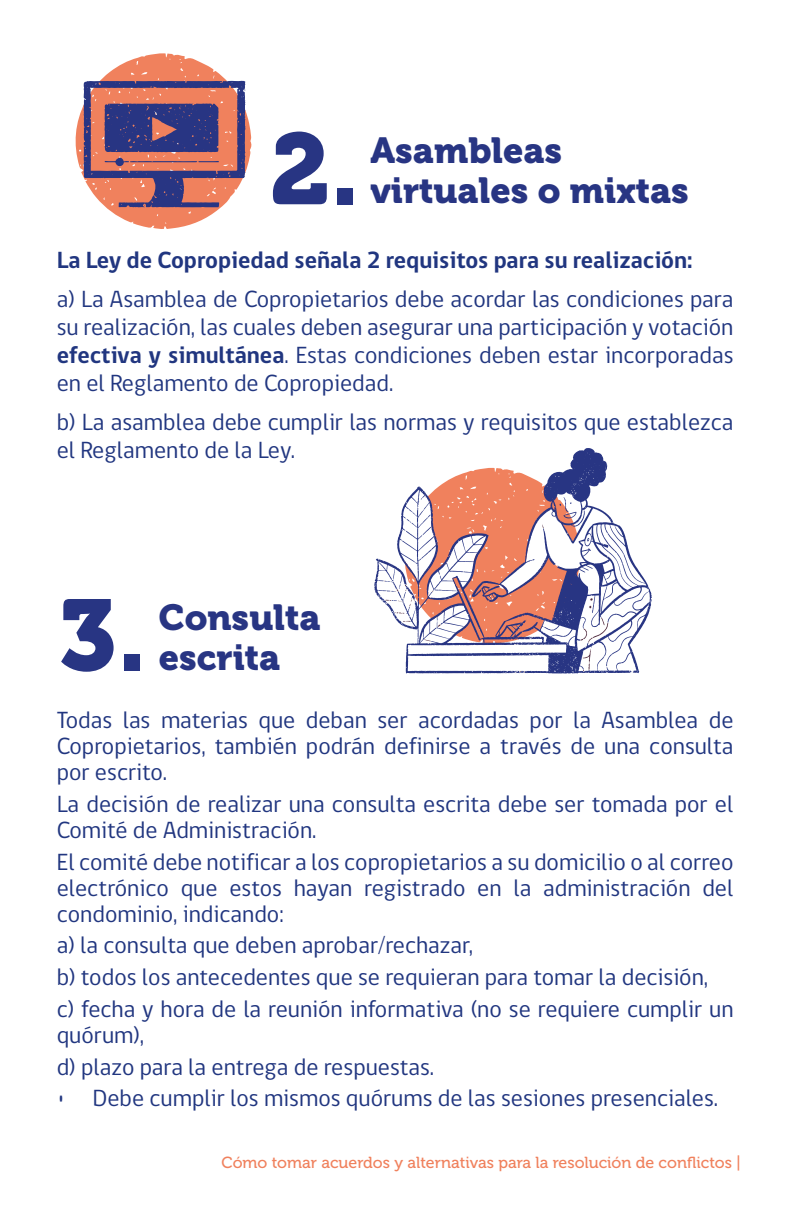
<style>
.page{position:relative;width:794px;height:1225px;background:#fff}
.page>*{position:absolute;margin:0;border:0;box-sizing:border-box;transform-origin:0 0}
.t1{font:100px "Museo 900";color:#283583}
.t2{font:36px/40px "Museo 900";color:#283583}
.t3{font:24px/26px "gob CL";color:#213680}
.t4{font:700 24px "gob CL";color:#213680}
.t5{font:16px "Museo 500";color:#f0815d}
.s1{font-weight:700}
</style>
<div class="page">
<svg style="left:75px;top:53px;width:177px;height:176px"></svg>
<svg style="left:570px;top:448px;width:38px;height:19px"></svg>
<svg style="left:374px;top:467px;width:278px;height:206px"></svg>
<h1 class="t1" style="left:270px;top:112px;width:91px">2.</h1>
<h2 class="t2" style="left:370px;top:131px;width:320px">Asambleas virtuales o mixtas</h2>
<p class="t4" style="left:57px;top:243px;width:637px">La Ley de Copropiedad señala 2 requisitos para su realización:</p>
<p class="t3" style="left:57px;top:285px;width:678px;line-height:28px;text-align:justify">a) La Asamblea de Copropietarios debe acordar las condiciones para su realización, las cuales deben asegurar una participación y votación <span class="s1">efectiva y simultánea</span>. Estas condiciones deben estar incorporadas en el Reglamento de Copropiedad.</p>
<p class="t3" style="left:57px;top:409px;width:678px;line-height:28px">b) La asamblea debe cumplir las normas y requisitos que establezca el Reglamento de la Ley.</p>
<h1 class="t1" style="left:59px;top:579px;width:90px">3.</h1>
<h2 class="t2" style="left:159px;top:597px;width:163px">Consulta escrita</h2>
<p class="t3" style="left:57px;top:708px;width:678px;text-align:justify">Todas las materias que deban ser acordadas por la Asamblea de Copropietarios, también podrán definirse a través de una consulta por escrito.</p>
<p class="t3" style="left:57px;top:791px;width:678px">La decisión de realizar una consulta escrita debe ser tomada por el<br>Comité de Administración.</p>
<p class="t3" style="left:57px;top:849px;width:678px;text-align:justify">El comité debe notificar a los copropietarios a su domicilio o al correo electrónico que estos hayan registrado en la administración del condominio, indicando:</p>
<p class="t3" style="left:57px;top:930px;width:678px;line-height:31.6px">a) la consulta que deben aprobar/rechazar,<br>b) todos los antecedentes que se requieran para tomar la decisión,<br>c) fecha y hora de la reunión informativa (no se requiere cumplir un</p>
<p class="t3" style="left:57px;top:1019px;width:379px;line-height:31.6px">quórum),<br>d) plazo para la entrega de respuestas.</p>
<p class="t3" style="left:57px;top:1085px;width:663px">• Debe cumplir los mismos quórums de las sesiones presenciales.</p>
<p class="t5" style="left:221px;top:1153px;width:521px">Cómo tomar acuerdos y alternativas para la resolución de conflictos |</p>
</div>
